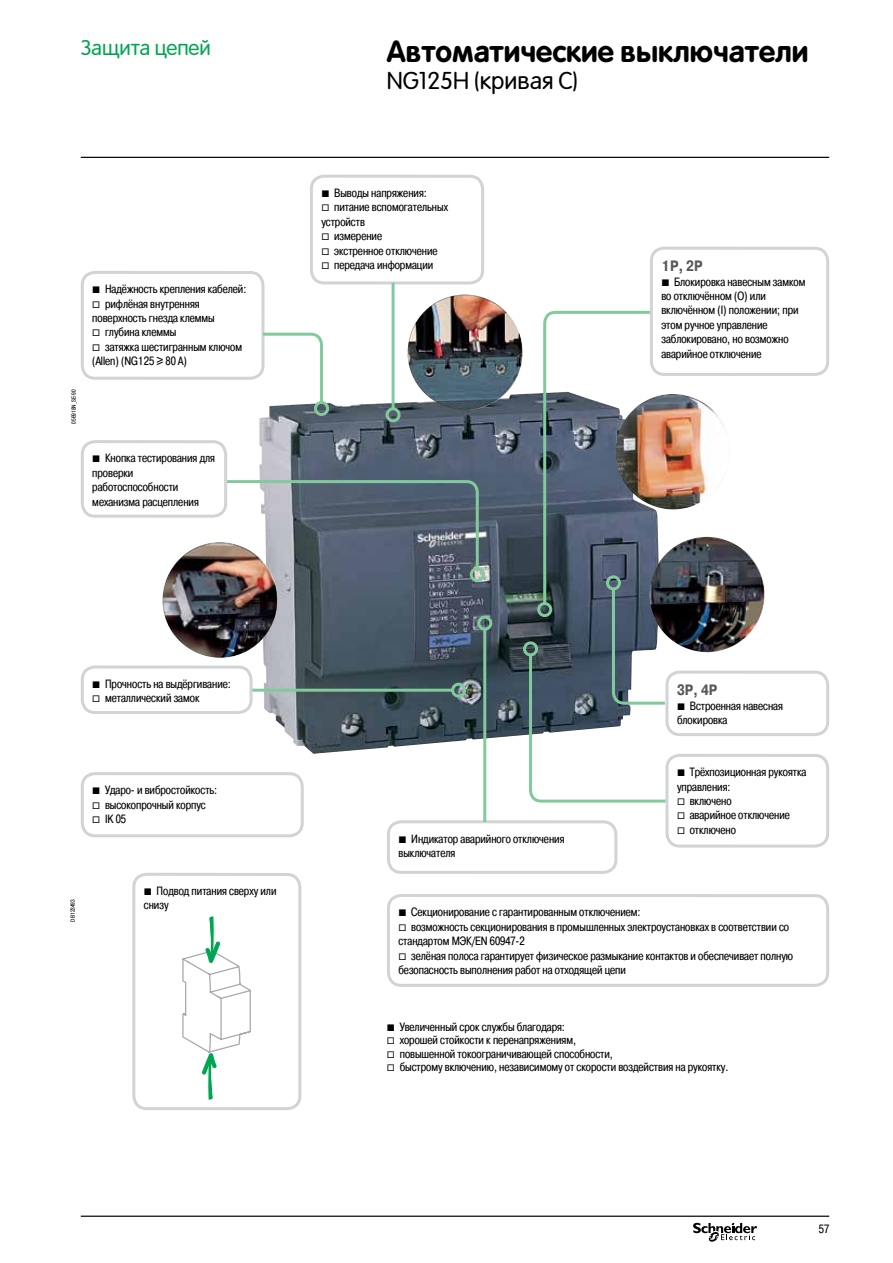
<style>
.page{position:relative;width:893px;height:1263px;background:#fff}
.page>*{position:absolute;margin:0;border:0;box-sizing:border-box;transform-origin:0 0}
.t1{font:700 30px "Rotonda";color:#000}
.t2{font:24px "Rotonda";color:#000}
.t3{font:21px "Rotonda";color:#00a651}
.t4{font:700 15px "Pragmatica Cond C";color:#58595b}
.t5{font:12px/14.4px "Pragmatica Cond C";color:#000}
.t6{font:6px "Pragmatica Cond C";color:#000}
.s1{font-family:"Graph Schneider"}
</style>
<div class="page">
<hr style="left:81px;top:157px;width:748px;height:1px;background:#000">
<hr style="left:81px;top:1215px;width:748px;height:2px;background:#000">
<svg style="left:693px;top:1223px;width:64px;height:19px"></svg>
<div style="left:62px;top:1222px;width:472px;height:32px;border:3px solid #fff;border-radius:4px"></div>
<img style="left:259px;top:392px;width:268px;height:362px">
<hr style="left:251px;top:689px;width:202px;height:3px;background:#82ca9c">
<div style="left:451px;top:683px;width:15px;height:15px;border:3px solid #82ca9c;border-radius:50%"></div>
<div style="left:81px;top:665px;width:172px;height:49px;border:3px solid #d1d3d4;border-radius:13px"></div>
<div style="left:81px;top:440px;width:146px;height:78px;border:3px solid #d1d3d4;border-radius:13px"></div>
<div style="left:387px;top:820px;width:230px;height:54px;border:3px solid #d1d3d4;border-radius:13px"></div>
<div style="left:665px;top:754px;width:164px;height:93px;border:3px solid #d1d3d4;border-radius:13px"></div>
<hr style="left:483px;top:629px;width:3px;height:193px;background:#82ca9c">
<div style="left:477px;top:616px;width:15px;height:15px;border:3px solid #82ca9c;border-radius:50%"></div>
<svg style="left:224px;top:479px;width:256px;height:93px;background:#75808b"></svg>
<div style="left:470px;top:567px;width:15px;height:15px;border:3px solid #82ca9c;border-radius:50%"></div>
<div style="left:523px;top:641px;width:15px;height:15px;border:3px solid #82ca9c;border-radius:50%"></div>
<div style="left:81px;top:271px;width:183px;height:109px;border:3px solid #d1d3d4;border-radius:13px"></div>
<svg style="left:260px;top:331px;width:64px;height:74px"></svg>
<div style="left:314px;top:401px;width:15px;height:15px;border:3px solid #82ca9c;border-radius:50%"></div>
<div style="left:387px;top:894px;width:442px;height:93px;border:3px solid #d1d3d4;border-radius:13px"></div>
<div style="left:81px;top:772px;width:223px;height:65px;border:3px solid #d1d3d4;border-radius:13px"></div>
<div style="left:310px;top:175px;width:174px;height:109px;border:3px solid #d1d3d4;border-radius:13px"></div>
<hr style="left:392px;top:283px;width:3px;height:126px;background:#82ca9c">
<div style="left:386px;top:407px;width:15px;height:15px;border:3px solid #82ca9c;border-radius:50%"></div>
<svg style="left:527px;top:310px;width:141px;height:494px"></svg>
<div style="left:537px;top:602px;width:15px;height:15px;border:3px solid #82ca9c;border-radius:50%"></div>
<div style="left:650px;top:247px;width:179px;height:129px;border:3px solid #d1d3d4;border-radius:13px"></div>
<div style="left:665px;top:671px;width:164px;height:65px;border:3px solid #d1d3d4;border-radius:13px"></div>
<img style="left:163px;top:542px;width:115px;height:116px;border-radius:57px">
<img style="left:649px;top:537px;width:116px;height:115px;border-radius:57px">
<img style="left:615px;top:394px;width:116px;height:115px;border-radius:57px">
<img style="left:408px;top:295px;width:115px;height:115px;border-radius:57px">
<svg style="left:182px;top:916px;width:69px;height:183px"></svg>
<div style="left:132px;top:873px;width:169px;height:237px;border:3px solid #d1d3d4;border-radius:13px"></div>
<p class="t3" style="left:81px;top:36px;width:132px">Защита цепей</p>
<p class="t6" style="left:71px;top:424px;width:36px;rotate:-90deg">056918N_SE-90</p>
<p class="t5" style="left:92px;top:282px;width:156px"><span class="s1">b</span> Надёжность крепления кабелей: <span class="s1">v</span> рифлёная внутренняя поверхность гнезда клеммы<br><span class="s1">v</span> глубина клеммы<br><span class="s1">v</span> затяжка шестигранным ключом (Allen) (NG125 <span class="s1">u</span> 80 A)</p>
<p class="t5" style="left:92px;top:451px;width:124px"><span class="s1">b</span> Кнопка тестирования для проверки работоспособности механизма расцепления</p>
<p class="t1" style="left:387px;top:34px;width:423px">Автоматические выключатели</p>
<p class="t2" style="left:387px;top:67px;width:193px">NG125H (кривая C)</p>
<p class="t5" style="left:321px;top:186px;width:128px"><span class="s1">b</span> Выводы напряжения:<br><span class="s1">v</span> питание вспомогательных устройств<br><span class="s1">v</span> измерение<br><span class="s1">v</span> экстренное отключение <span class="s1">v</span> передача информации</p>
<p class="t4" style="left:661px;top:258px;width:43px">1P, 2P</p>
<p class="t5" style="left:661px;top:274px;width:146px"><span class="s1">b</span> Блокировка навесным замком во отключённом (O) или включённом (I) положении; при этом ручное управление заблокировано, но возможно аварийное отключение</p>
<p class="t5" style="left:92px;top:676px;width:140px"><span class="s1">b</span> Прочность на выдёргивание: <span class="s1">v</span> металлический замок</p>
<p class="t5" style="left:92px;top:783px;width:127px"><span class="s1">b</span> Ударо- и вибростойкость: <span class="s1">v</span> высокопрочный корпус<br><span class="s1">v</span> IK 05</p>
<p class="t6" style="left:69px;top:921px;width:24px;rotate:-90deg">DB123493</p>
<p class="t5" style="left:144px;top:884px;width:134px"><span class="s1">b</span> Подвод питания сверху или снизу</p>
<p class="t5" style="left:398px;top:831px;width:168px"><span class="s1">b</span> Индикатор аварийного отключения выключателя</p>
<p class="t4" style="left:677px;top:682px;width:42px">3P, 4P</p>
<p class="t5" style="left:677px;top:698px;width:107px"><span class="s1">b</span> Встроенная навесная блокировка</p>
<p class="t5" style="left:677px;top:765px;width:131px"><span class="s1">b</span> Трёхпозиционная рукоятка управления:<br><span class="s1">v</span> включено<br><span class="s1">v</span> аварийное отключение<br><span class="s1">v</span> отключено</p>
<p class="t5" style="left:398px;top:905px;width:396px"><span class="s1">b</span> Секционирование с гарантированным отключением:<br><span class="s1">v</span> возможность секционирования в промышленных электроустановках в соответствии со стандартом МЭК/EN 60947-2<br><span class="s1">v</span> зелёная полоса гарантирует физическое размыкание контактов и обеспечивает полную безопасность выполнения работ на отходящей цепи</p>
<p class="t5" style="left:387px;top:1020px;width:343px;line-height:13.5px"><span class="s1">b</span> Увеличенный срок службы благодаря:<br><span class="s1">v</span> хорошей стойкости к перенапряжениям,<br><span class="s1">v</span> повышенной токоограничивающей способности,<br><span class="s1">v</span> быстрому включению, независимому от скорости воздействия на рукоятку.</p>
<p class="t5" style="left:819px;top:1221px;width:12px">57</p>
</div>
